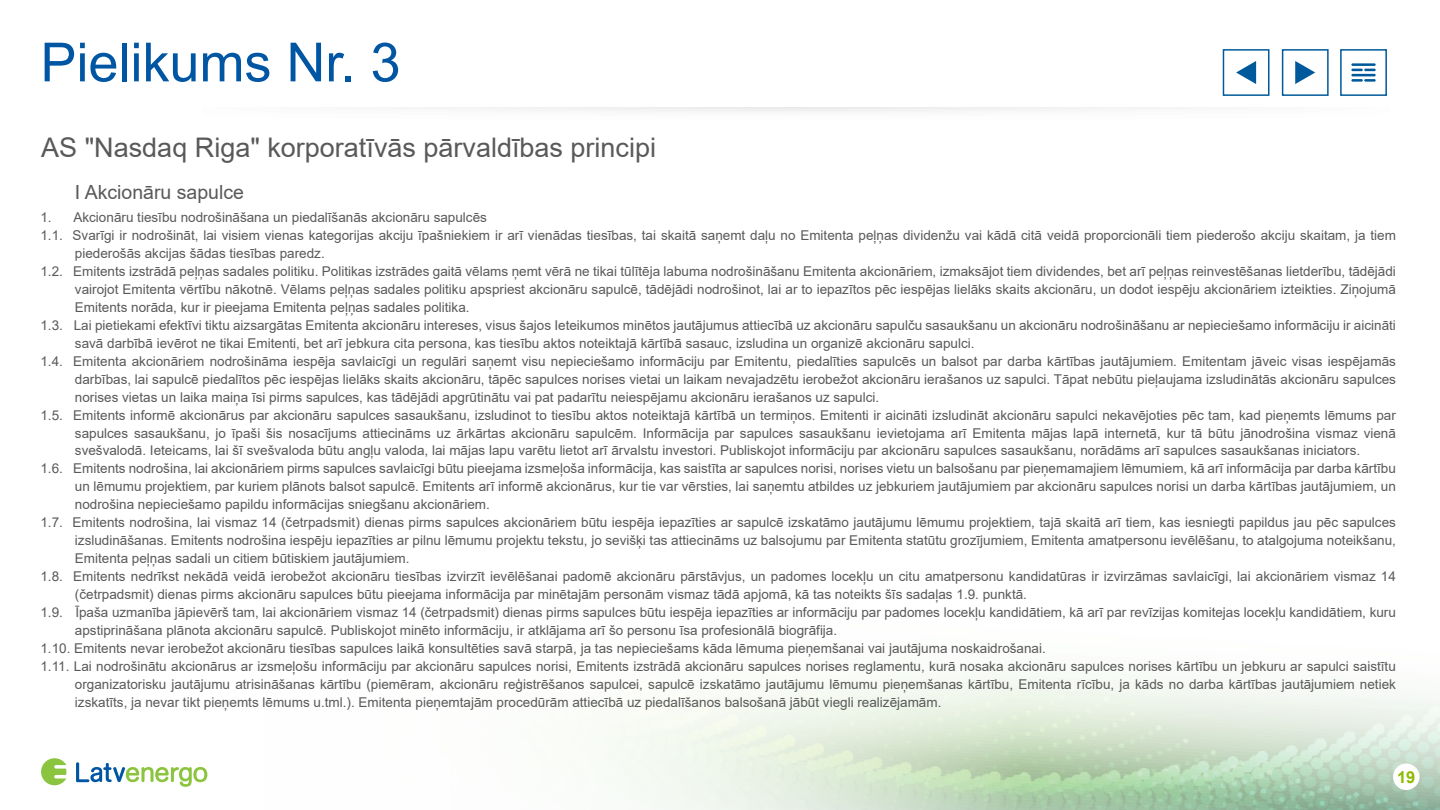
<style>
.page{position:relative;width:1440px;height:810px;background:#fff}
.page>*{position:absolute;margin:0;border:0;box-sizing:border-box;transform-origin:0 0}
.t1{font:54px "Arial";color:#0056a2}
.t2{font:27px "Arial";color:#595959}
.t3{font:19.5px "Arial";color:#595959}
.t4{font:700 16.5px "Arial";color:#8dbb00}
.t5{font:13.5px "Arial";color:#595959}
</style>
<div class="page">
<svg style="left:1024px;top:675px;width:413px;height:135px"></svg>
<svg style="left:52px;top:673px;width:972px;height:137px"></svg>
<div style="left:1393px;top:764px;width:27px;height:26px;background:#fff;border-radius:50%"></div>
<svg style="left:41px;top:758px;width:25px;height:27px"></svg>
<svg style="left:76px;top:762px;width:131px;height:25px"></svg>
<svg style="left:1295px;top:61px;width:20px;height:23px"></svg>
<svg style="left:1236px;top:61px;width:20px;height:23px"></svg>
<hr style="left:1351px;top:63px;width:25px;height:3px;background:#00599a">
<hr style="left:1351px;top:74px;width:25px;height:2px;background:#00599a">
<svg style="left:1351px;top:69px;width:25px;height:2px"></svg>
<svg style="left:1351px;top:79px;width:25px;height:3px"></svg>
<div style="left:1223px;top:49px;width:46px;height:47px;border:2px solid #00599a"></div>
<div style="left:1282px;top:49px;width:47px;height:47px;border:2px solid #00599a"></div>
<div style="left:1340px;top:49px;width:47px;height:47px;border:2px solid #00599a"></div>
<h1 class="t1" style="left:40px;top:25px;width:362px">Pielikums Nr. 3</h1>
<h2 class="t2" style="left:41px;top:129px;width:616px">AS "Nasdaq Riga" korporatīvās pārvaldības principi</h2>
<h3 class="t3" style="left:75px;top:179px;width:171px">I Akcionāru sapulce</h3>
<p class="t5" style="left:40px;top:208px;width:448px">1. Akcionāru tiesību nodrošināšana un piedalīšanās akcionāru sapulcēs</p>
<p class="t5" style="left:40px;top:226px;width:1357px">1.1. Svarīgi ir nodrošināt, lai visiem vienas kategorijas akciju īpašniekiem ir arī vienādas tiesības, tai skaitā saņemt daļu no Emitenta peļņas dividenžu vai kādā citā veidā proporcionāli tiem piederošo akciju skaitam, ja tiem</p>
<p class="t5" style="left:75px;top:244px;width:251px">piederošās akcijas šādas tiesības paredz.</p>
<p class="t5" style="left:40px;top:262px;width:1357px">1.2. Emitents izstrādā peļņas sadales politiku. Politikas izstrādes gaitā vēlams ņemt vērā ne tikai tūlītēja labuma nodrošināšanu Emitenta akcionāriem, izmaksājot tiem dividendes, bet arī peļņas reinvestēšanas lietderību, tādējādi</p>
<p class="t5" style="left:75px;top:279px;width:1322px">vairojot Emitenta vērtību nākotnē. Vēlams peļņas sadales politiku apspriest akcionāru sapulcē, tādējādi nodrošinot, lai ar to iepazītos pēc iespējas lielāks skaits akcionāru, un dodot iespēju akcionāriem izteikties. Ziņojumā</p>
<p class="t5" style="left:75px;top:297px;width:396px">Emitents norāda, kur ir pieejama Emitenta peļņas sadales politika.</p>
<p class="t5" style="left:40px;top:315px;width:1357px">1.3. Lai pietiekami efektīvi tiktu aizsargātas Emitenta akcionāru intereses, visus šajos Ieteikumos minētos jautājumus attiecībā uz akcionāru sapulču sasaukšanu un akcionāru nodrošināšanu ar nepieciešamo informāciju ir aicināti</p>
<p class="t5" style="left:75px;top:333px;width:901px">savā darbībā ievērot ne tikai Emitenti, bet arī jebkura cita persona, kas tiesību aktos noteiktajā kārtībā sasauc, izsludina un organizē akcionāru sapulci.</p>
<p class="t5" style="left:40px;top:351px;width:1357px">1.4. Emitenta akcionāriem nodrošināma iespēja savlaicīgi un regulāri saņemt visu nepieciešamo informāciju par Emitentu, piedalīties sapulcēs un balsot par darba kārtības jautājumiem. Emitentam jāveic visas iespējamās</p>
<p class="t5" style="left:75px;top:369px;width:1323px">darbības, lai sapulcē piedalītos pēc iespējas lielāks skaits akcionāru, tāpēc sapulces norises vietai un laikam nevajadzētu ierobežot akcionāru ierašanos uz sapulci. Tāpat nebūtu pieļaujama izsludinātās akcionāru sapulces</p>
<p class="t5" style="left:75px;top:387px;width:806px">norises vietas un laika maiņa īsi pirms sapulces, kas tādējādi apgrūtinātu vai pat padarītu neiespējamu akcionāru ierašanos uz sapulci.</p>
<p class="t5" style="left:40px;top:405px;width:1357px">1.5. Emitents informē akcionārus par akcionāru sapulces sasaukšanu, izsludinot to tiesību aktos noteiktajā kārtībā un termiņos. Emitenti ir aicināti izsludināt akcionāru sapulci nekavējoties pēc tam, kad pieņemts lēmums par</p>
<p class="t5" style="left:75px;top:423px;width:1323px">sapulces sasaukšanu, jo īpaši šis nosacījums attiecināms uz ārkārtas akcionāru sapulcēm. Informācija par sapulces sasaukšanu ievietojama arī Emitenta mājas lapā internetā, kur tā būtu jānodrošina vismaz vienā</p>
<p class="t5" style="left:75px;top:441px;width:1287px">svešvalodā. Ieteicams, lai šī svešvaloda būtu angļu valoda, lai mājas lapu varētu lietot arī ārvalstu investori. Publiskojot informāciju par akcionāru sapulces sasaukšanu, norādāms arī sapulces sasaukšanas iniciators.</p>
<p class="t5" style="left:40px;top:459px;width:1357px">1.6. Emitents nodrošina, lai akcionāriem pirms sapulces savlaicīgi būtu pieejama izsmeļoša informācija, kas saistīta ar sapulces norisi, norises vietu un balsošanu par pieņemamajiem lēmumiem, kā arī informācija par darba kārtību</p>
<p class="t5" style="left:75px;top:477px;width:1323px">un lēmumu projektiem, par kuriem plānots balsot sapulcē. Emitents arī informē akcionārus, kur tie var vērsties, lai saņemtu atbildes uz jebkuriem jautājumiem par akcionāru sapulces norisi un darba kārtības jautājumiem, un</p>
<p class="t5" style="left:75px;top:495px;width:416px">nodrošina nepieciešamo papildu informācijas sniegšanu akcionāriem.</p>
<p class="t5" style="left:40px;top:513px;width:1357px">1.7. Emitents nodrošina, lai vismaz 14 (četrpadsmit) dienas pirms sapulces akcionāriem būtu iespēja iepazīties ar sapulcē izskatāmo jautājumu lēmumu projektiem, tajā skaitā arī tiem, kas iesniegti papildus jau pēc sapulces</p>
<p class="t5" style="left:75px;top:531px;width:1323px">izsludināšanas. Emitents nodrošina iespēju iepazīties ar pilnu lēmumu projektu tekstu, jo sevišķi tas attiecināms uz balsojumu par Emitenta statūtu grozījumiem, Emitenta amatpersonu ievēlēšanu, to atalgojuma noteikšanu,</p>
<p class="t5" style="left:75px;top:549px;width:336px">Emitenta peļņas sadali un citiem būtiskiem jautājumiem.</p>
<p class="t5" style="left:40px;top:567px;width:1357px">1.8. Emitents nedrīkst nekādā veidā ierobežot akcionāru tiesības izvirzīt ievēlēšanai padomē akcionāru pārstāvjus, un padomes locekļu un citu amatpersonu kandidatūras ir izvirzāmas savlaicīgi, lai akcionāriem vismaz 14</p>
<p class="t5" style="left:75px;top:585px;width:954px">(četrpadsmit) dienas pirms akcionāru sapulces būtu pieejama informācija par minētajām personām vismaz tādā apjomā, kā tas noteikts šīs sadaļas 1.9. punktā.</p>
<p class="t5" style="left:40px;top:603px;width:1357px">1.9. Īpaša uzmanība jāpievērš tam, lai akcionāriem vismaz 14 (četrpadsmit) dienas pirms sapulces būtu iespēja iepazīties ar informāciju par padomes locekļu kandidātiem, kā arī par revīzijas komitejas locekļu kandidātiem, kuru</p>
<p class="t5" style="left:75px;top:621px;width:764px">apstiprināšana plānota akcionāru sapulcē. Publiskojot minēto informāciju, ir atklājama arī šo personu īsa profesionālā biogrāfija.</p>
<p class="t5" style="left:40px;top:639px;width:1007px">1.10. Emitents nevar ierobežot akcionāru tiesības sapulces laikā konsultēties savā starpā, ja tas nepieciešams kāda lēmuma pieņemšanai vai jautājuma noskaidrošanai.</p>
<p class="t5" style="left:40px;top:657px;width:1357px">1.11. Lai nodrošinātu akcionārus ar izsmeļošu informāciju par akcionāru sapulces norisi, Emitents izstrādā akcionāru sapulces norises reglamentu, kurā nosaka akcionāru sapulces norises kārtību un jebkuru ar sapulci saistītu</p>
<p class="t5" style="left:75px;top:675px;width:1323px">organizatorisku jautājumu atrisināšanas kārtību (piemēram, akcionāru reģistrēšanos sapulcei, sapulcē izskatāmo jautājumu lēmumu pieņemšanas kārtību, Emitenta rīcību, ja kāds no darba kārtības jautājumiem netiek</p>
<p class="t5" style="left:75px;top:693px;width:868px">izskatīts, ja nevar tikt pieņemts lēmums u.tml.). Emitenta pieņemtajām procedūrām attiecībā uz piedalīšanos balsošanā jābūt viegli realizējamām.</p>
<p class="t4" style="left:1397px;top:765px;width:20px">19</p>
</div>
